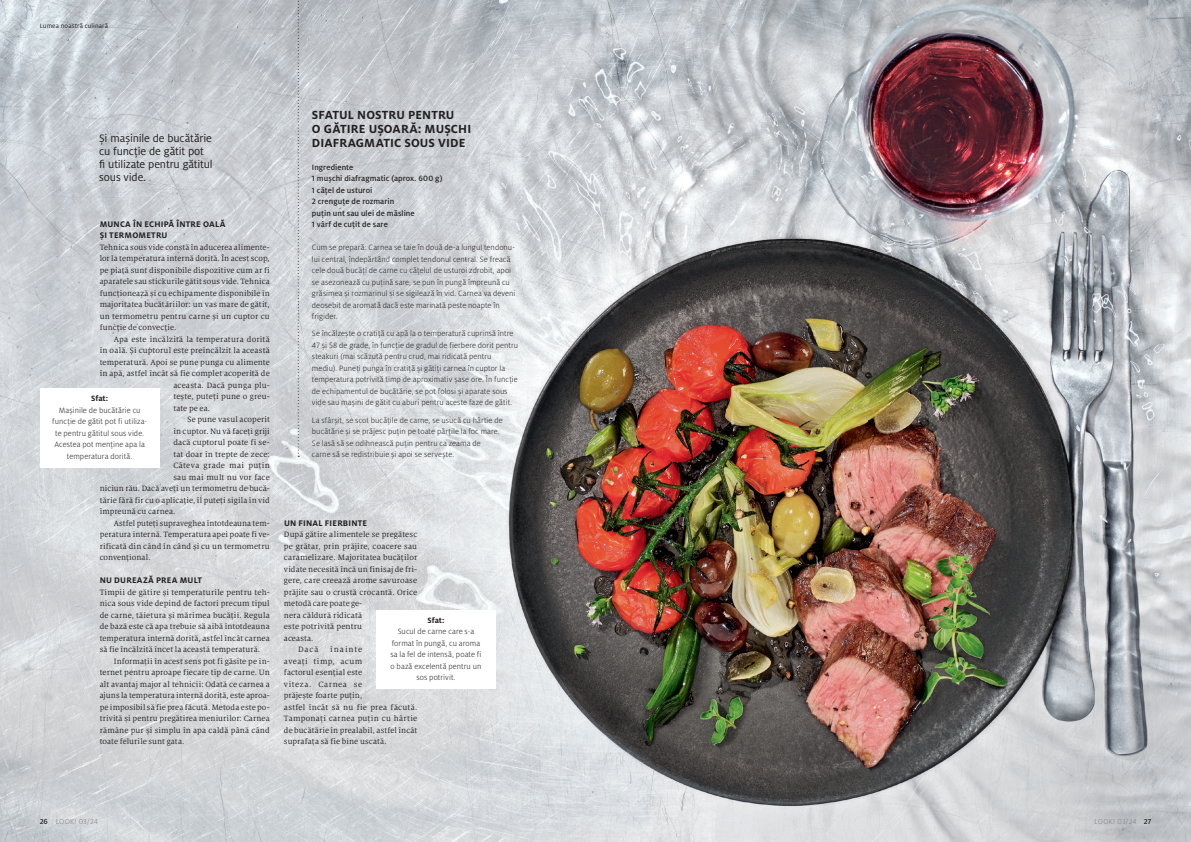
<style>
.page{position:relative;width:1191px;height:842px;background:#fff}
.page>*{position:absolute;margin:0;border:0;box-sizing:border-box;transform-origin:0 0}
.t1{font:700 13px/14px "Milo Pro";letter-spacing:.01em;color:#231f20}
.t2{font:12px/13px "Milo Pro";letter-spacing:-.01em;color:#231f20}
.t3{font:700 9px/11.5px "Milo Pro";letter-spacing:.02em;color:#231f20}
.t4{font:8.5px/11.5px "Milo Serif Pro";letter-spacing:.015em;color:#231f20;text-align:justify}
.t5{font:300 8.5px/11.5px "Milo Pro";letter-spacing:.01em;color:#231f20}
.t6{font:500 8.5px/11.5px "Milo Pro";letter-spacing:.01em;color:#231f20}
.t7{font:8.5px "Milo Serif Pro";letter-spacing:.04em;color:#231f20}
.t8{font:700 8.5px "Milo Pro";letter-spacing:.005em;color:#231f20}
.t9{font:300 8px "Milo Pro";letter-spacing:.01em;color:#808285}
.t10{font:7px "Milo Pro";letter-spacing:.02em;color:#231f20}
.s1{font-weight:500;color:#231f20}
</style>
<div class="page">
<img style="left:0;top:0;width:1191px;height:842px">
<div style="left:40px;top:389px;width:119px;height:21px;background:#fff"></div>
<div style="left:40px;top:400px;width:119px;height:67px;background:#fff"></div>
<div style="left:376px;top:610px;width:119px;height:21px;background:#fff"></div>
<div style="left:376px;top:622px;width:119px;height:67px;background:#fff"></div>
<svg style="left:298px;top:0;width:1px;height:457px"></svg>
<p class="t10" style="left:40px;top:22px;width:70px">Lumea noastră culinară</p>
<h2 class="t2" style="left:99px;top:132px;width:115px">Și maşinile de bucătărie cu funcție de gătit pot fi utilizate pentru gătitul sous vide.</h2>
<p class="t3" style="left:100px;top:218px;width:127px">MUNCA ÎN ECHIPĂ ÎNTRE OALĂ<br>ȘI TERMOMETRU</p>
<p class="t4" style="left:100px;top:241px;width:172px">Tehnica sous vide constă în aducerea alimente&shy;lor la temperatura internă dorită. În acest scop, pe piață sunt disponibile dispozitive cum ar fi aparatele sau stickurile gătit sous vide. Tehnica funcționează și cu echipamente disponibile în majoritatea bucătăriilor: un vas mare de gătit, un termometru pentru carne și un cuptor cu funcție de convecție.</p>
<p class="t4" style="left:114px;top:333px;width:157px">Apa este încălzită la temperatura dorită</p>
<p class="t4" style="left:100px;top:345px;width:172px">în oală. Și cuptorul este preîncălzit la această</p>
<p class="t4" style="left:100px;top:356px;width:172px">temperatură. Apoi se pune punga cu alimente</p>
<p class="t4" style="left:100px;top:368px;width:172px">în apă, astfel încât să fie complet acoperită de</p>
<p class="t4" style="left:173px;top:379px;width:98px">aceasta. Dacă punga plu-</p>
<p class="t4" style="left:173px;top:391px;width:98px">tește, puteți pune o greu-</p>
<p class="t4" style="left:173px;top:402px;width:38px">tate pe ea.</p>
<p class="t4" style="left:188px;top:414px;width:84px">Se pune vasul acoperit</p>
<p class="t4" style="left:173px;top:425px;width:98px">în cuptor. Nu vă faceți griji</p>
<p class="t4" style="left:173px;top:437px;width:98px">dacă cuptorul poate fi se-</p>
<p class="t4" style="left:173px;top:448px;width:98px">tat doar în trepte de zece:</p>
<p class="t7" style="left:173px;top:461px;width:98px">Câteva grade mai puțin</p>
<p class="t4" style="left:173px;top:471px;width:98px">sau mai mult nu vor face</p>
<p class="t4" style="left:100px;top:483px;width:172px">niciun rău. Dacă aveți un termometru de bucă-</p>
<p class="t4" style="left:100px;top:494px;width:172px">tărie fără fir cu o aplicație, îl puteți sigila în vid</p>
<p class="t4" style="left:100px;top:506px;width:77px">împreună cu carnea.</p>
<p class="t4" style="left:114px;top:517px;width:157px">Astfel puteți supraveghea întotdeauna tem-</p>
<p class="t4" style="left:100px;top:529px;width:172px">peratura internă. Temperatura apei poate fi ve-</p>
<p class="t4" style="left:100px;top:540px;width:172px">rificată din când în când și cu un termometru</p>
<p class="t4" style="left:100px;top:552px;width:52px">convențional.</p>
<p class="t3" style="left:100px;top:575px;width:104px">NU DUREAZĂ PREA MULT</p>
<p class="t4" style="left:100px;top:586px;width:172px">Timpii de gătire și temperaturile pentru teh&shy;nica sous vide depind de factori precum tipul de carne, tăietura și mărimea bucății. Regula de bază este că apa trebuie să aibă întotdeauna temperatura internă dorită, astfel încât carnea să fie încălzită încet la această temperatură.</p>
<p class="t4" style="left:100px;top:655px;width:172px;text-indent:14px">Informații în acest sens pot fi găsite pe in&shy;ternet pentru aproape fiecare tip de carne. Un alt avantaj major al tehnicii: Odată ce carnea a ajuns la temperatura internă dorită, este aproa&shy;pe imposibil să fie prea făcută. Metoda este po&shy;trivită și pentru pregătirea meniurilor: Carnea rămâne pur și simplu în apa caldă până când toate felurile sunt gata.</p>
<p class="t8" style="left:91px;top:393px;width:19px">Sfat:</p>
<p class="t5" style="left:52px;top:404px;width:96px;text-align:center">Maşinile de bucătărie cu funcție de gătit pot fi utiliza&shy;te pentru gătitul sous vide.<br>Acestea pot menține apa la temperatura dorită.</p>
<h1 class="t1" style="left:312px;top:108px;width:161px">SFATUL NOSTRU PENTRU<br>O GĂTIRE UȘOARĂ: MUȘCHI<br>DIAFRAGMATIC SOUS VIDE</h1>
<p class="t6" style="left:312px;top:161px;width:132px">Ingrediente<br>1 mușchi diafragmatic (aprox. 600 g)<br>1 cățel de usturoi<br>2 crenguțe de rozmarin<br>puțin unt sau ulei de măsline<br>1 vârf de cuțit de sare</p>
<p class="t5" style="left:312px;top:242px;width:205px">Cum se prepară: Carnea se taie în două de-a lungul tendonu&shy;lui central, îndepărtând complet tendonul central. Se freacă cele două bucăți de carne cu cățelul de usturoi zdrobit, apoi se asezonează cu puțină sare, se pun în pungă împreună cu grăsimea și rozmarinul și se sigilează în vid. Carnea va deveni deosebit de aromată dacă este marinată peste noapte în frigider.</p>
<p class="t5" style="left:312px;top:328px;width:208px">Se încălzește o cratiță cu apă la o temperatură cuprinsă între 47 și 58 de grade, în funcție de gradul de fierbere dorit pentru steakuri (mai scăzută pentru crud, mai ridicată pentru mediu). Puneți punga în cratiță și gătiți carnea în cuptor la temperatura potrivită timp de aproximativ șase ore. În funcție de echipamentul de bucătărie, se pot folosi și aparate sous vide sau mașini de gătit cu aburi pentru aceste faze de gătit.</p>
<p class="t5" style="left:312px;top:414px;width:192px">La sfârșit, se scot bucățile de carne, se usucă cu hârtie de bucătărie și se prăjesc puțin pe toate părțile la foc mare.<br>Se lasă să se odihnească puțin pentru ca zeama de<br>carne să se redistribuie și apoi se servește.</p>
<p class="t3" style="left:284px;top:517px;width:85px">UN FINAL FIERBINTE</p>
<p class="t4" style="left:284px;top:529px;width:135px">După gătire alimentele se pregătesc</p>
<p class="t4" style="left:284px;top:540px;width:135px">pe grătar, prin prăjire, coacere sau</p>
<p class="t4" style="left:284px;top:552px;width:135px">caramelizare. Majoritatea bucăților</p>
<p class="t4" style="left:284px;top:563px;width:135px">vidate necesită încă un finisaj de fri-</p>
<p class="t4" style="left:284px;top:575px;width:135px">gere, care creează arome savuroase</p>
<p class="t4" style="left:284px;top:586px;width:135px">prăjite sau o crustă crocantă. Orice</p>
<p class="t4" style="left:284px;top:598px;width:80px">metodă care poate ge-</p>
<p class="t4" style="left:284px;top:609px;width:80px">nera căldură ridicată</p>
<p class="t4" style="left:284px;top:621px;width:80px">este potrivită pentru</p>
<p class="t4" style="left:284px;top:632px;width:31px">aceasta.</p>
<p class="t4" style="left:298px;top:644px;width:22px">Dacă</p>
<p class="t8" style="left:427px;top:615px;width:19px">Sfat:</p>
<p class="t5" style="left:390px;top:626px;width:93px;text-align:center">Sucul de carne care s-a format în pungă, cu aroma sa la fel de intensă, poate fi o bază excelentă pentru un sos potrivit.</p>
<p class="t4" style="left:284px;top:644px;width:135px;text-align:left;text-indent:46px">înainte<br>aveați timp, acum<br>factorul esențial este<br>viteza. Carnea se<br>prăjește foarte puțin,<br>astfel încât să nu fie prea făcută.<br>Tamponați carnea puțin cu hârtie de bucătărie în prealabil, astfel încât suprafața să fie bine uscată.</p>
<p class="t9" style="left:40px;top:817px;width:60px"><span class="s1">26</span> LOOK! 03/24</p>
<p class="t9" style="left:1094px;top:817px;width:58px">LOOK! 03/24 <span class="s1">27</span></p>
</div>
